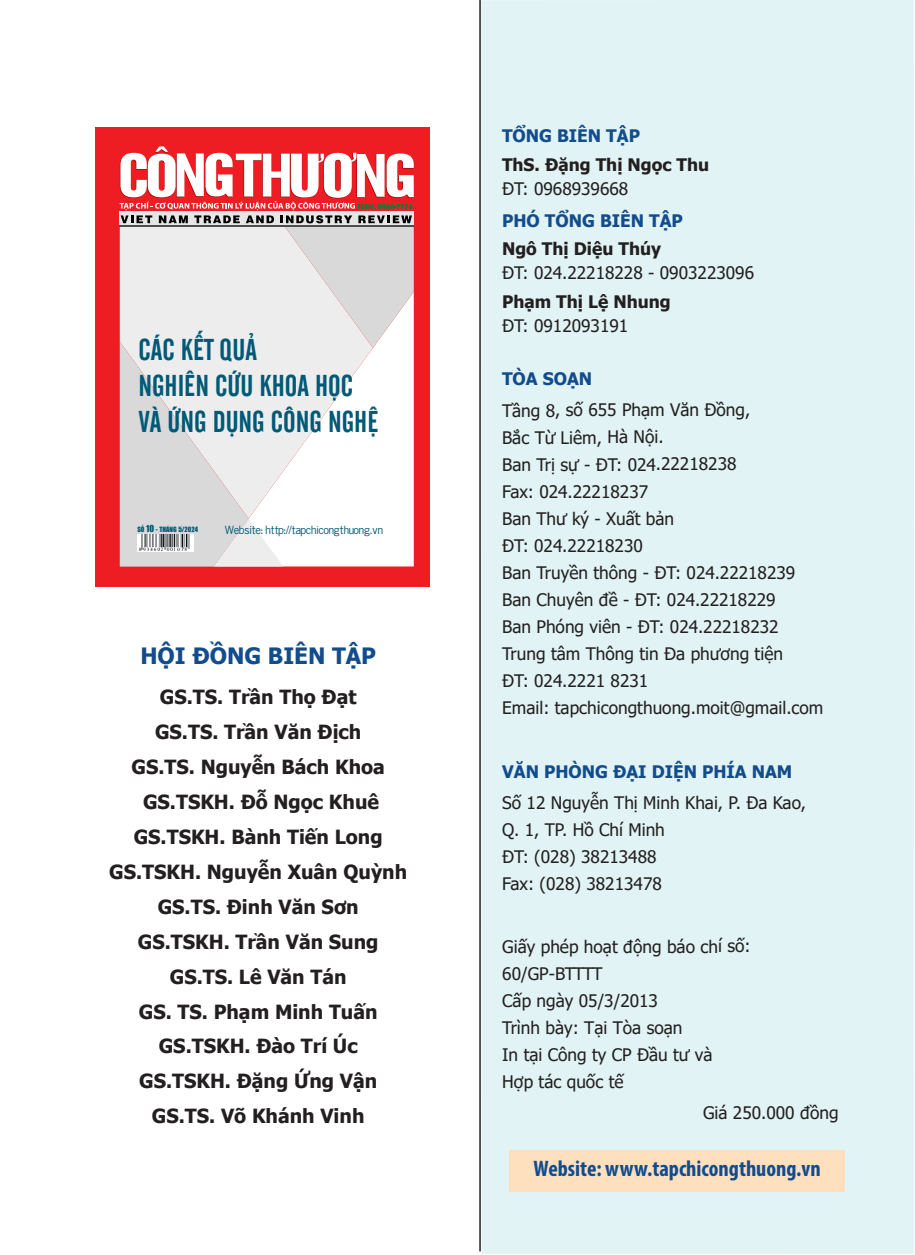
<style>
.page{position:relative;width:915px;height:1255px;background:#fff}
.page>*{position:absolute;margin:0;border:0;box-sizing:border-box;transform-origin:0 0}
.t1{font:29.85px/35.8px "UTM Cafeta";color:#005976}
.t2{font:700 condensed 22.5px "Myriad Pro";color:#124c8d}
.t3{font:700 22.5px "Tahoma";color:#124c8d}
.t4{font:700 19.5px/35px "Tahoma";color:#231f20;text-align:center}
.t5{font:17.25px/27px "Tahoma";color:#231f20}
.t6{font:700 17.25px "Tahoma";color:#124c8d}
.t7{font:700 17.25px "Tahoma";color:#231f20}
.t8{font:11.4px "Commerce";color:#005976}
.t9{font:6.75px "UTM Impact";color:#005976}
.s1{font-size:9px}
</style>
<div class="page">
<div style="left:95px;top:127px;width:335px;height:459px;background:#ee1d23"></div>
<svg style="left:120px;top:146px;width:293px;height:420px;background:#eadada"></svg>
<img style="left:137px;top:534px;width:56px;height:17px">
<hr style="left:479px;top:0;width:1px;height:1251px;background:#231f20">
<div style="left:481px;top:0;width:432px;height:1253px;background:#e1f3f4"></div>
<div style="left:509px;top:1150px;width:335px;height:41px;background:#fee0bf"></div>
<h1 class="t1" style="left:138px;top:330px;width:241px">CÁC KẾT QUẢ<br>NGHIÊN CỨU KHOA HỌC<br>VÀ ỨNG DỤNG CÔNG NGHỆ</h1>
<p class="t9" style="left:137px;top:524px;width:62px">SỐ <span class="s1">10</span> - THÁNG 5/2024</p>
<p class="t8" style="left:225px;top:522px;width:160px">Website: http://tapchicongthuong.vn</p>
<h2 class="t3" style="left:140px;top:641px;width:237px">HỘI ĐỒNG BIÊN TẬP</h2>
<p class="t4" style="left:109px;top:679px;width:299px">GS.TS. Trần Thọ Đạt<br>GS.TS. Trần Văn Địch<br>GS.TS. Nguyễn Bách Khoa<br>GS.TSKH. Đỗ Ngọc Khuê<br>GS.TSKH. Bành Tiến Long<br>GS.TSKH. Nguyễn Xuân Quỳnh<br>GS.TS. Đinh Văn Sơn<br>GS.TSKH. Trần Văn Sung<br>GS.TS. Lê Văn Tán<br>GS. TS. Phạm Minh Tuấn<br>GS.TSKH. Đào Trí Úc<br>GS.TSKH. Đặng Ứng Vận<br>GS.TS. Võ Khánh Vinh</p>
<p class="t6" style="left:502px;top:125px;width:139px">TỔNG BIÊN TẬP</p>
<p class="t7" style="left:502px;top:153px;width:209px">ThS. Đặng Thị Ngọc Thu</p>
<p class="t5" style="left:502px;top:174px;width:128px">ĐT: 0968939668</p>
<p class="t6" style="left:502px;top:210px;width:182px">PHÓ TỔNG BIÊN TẬP</p>
<p class="t7" style="left:502px;top:238px;width:160px">Ngô Thị Diệu Thúy</p>
<p class="t5" style="left:502px;top:259px;width:253px">ĐT: 024.22218228 - 0903223096</p>
<p class="t7" style="left:502px;top:290px;width:170px">Phạm Thị Lệ Nhung</p>
<p class="t5" style="left:502px;top:311px;width:128px">ĐT: 0912093191</p>
<p class="t6" style="left:502px;top:368px;width:92px">TÒA SOẠN</p>
<p class="t5" style="left:502px;top:396px;width:323px">Tầng 8, số 655 Phạm Văn Đồng,<br>Bắc Từ Liêm, Hà Nội.<br>Ban Trị sự - ĐT: 024.22218238<br>Fax: 024.22218237<br>Ban Thư ký - Xuất bản<br>ĐT: 024.22218230<br>Ban Truyền thông - ĐT: 024.22218239<br>Ban Chuyên đề - ĐT: 024.22218229<br>Ban Phóng viên - ĐT: 024.22218232<br>Trung tâm Thông tin Đa phương tiện<br>ĐT: 024.2221 8231<br>Email: tapchicongthuong.moit@gmail.com</p>
<p class="t6" style="left:502px;top:760px;width:291px">VĂN PHÒNG ĐẠI DIỆN PHÍA NAM</p>
<p class="t5" style="left:502px;top:788px;width:305px">Số 12 Nguyễn Thị Minh Khai, P. Đa Kao,<br>Q. 1, TP. Hồ Chí Minh<br>ĐT: (028) 38213488<br>Fax: (028) 38213478</p>
<p class="t5" style="left:502px;top:932px;width:250px">Giấy phép hoạt động báo chí số:<br>60/GP-BTTTT<br>Cấp ngày 05/3/2013<br>Trình bày: Tại Tòa soạn<br>In tại Công ty CP Đầu tư và<br>Hợp tác quốc tế</p>
<p class="t5" style="left:702px;top:1098px;width:137px">Giá 250.000 đồng</p>
<h2 class="t2" style="left:533px;top:1160px;width:288px">Website: www.tapchicongthuong.vn</h2>
</div>
